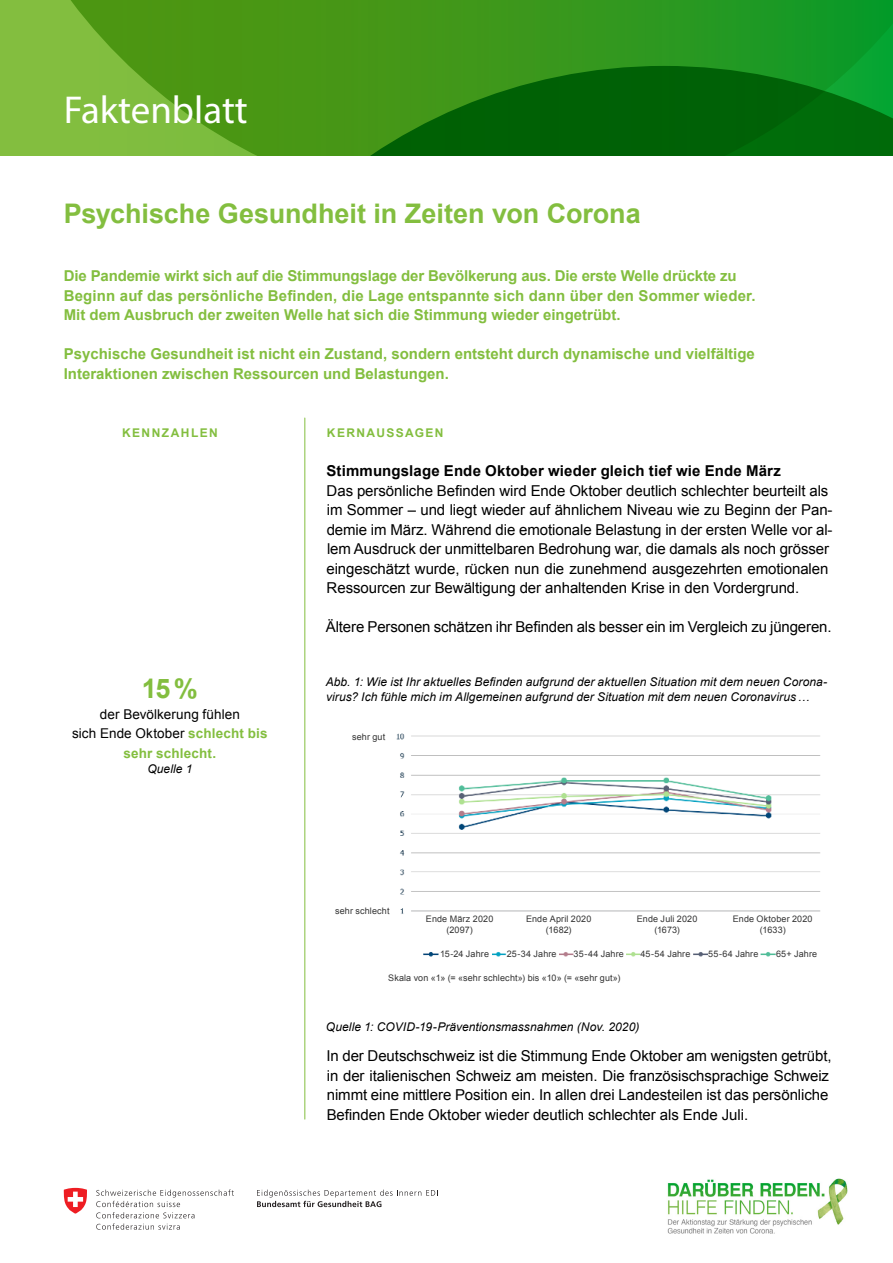
<style>
.page{position:relative;width:893px;height:1263px;background:#fff}
.page>*{position:absolute;margin:0;border:0;box-sizing:border-box;transform-origin:0 0}
.t1{font:39px "Myriad Pro";color:#fff}
.t2{font:700 27px "Arial";letter-spacing:-.005em;color:#83be3f}
.t3{font:15px/19.5px "Arial";letter-spacing:-.005em;color:#000}
.t4{font:700 15px/19.5px "Arial";color:#83be3f}
.t5{font:700 15px "Arial";letter-spacing:.01em;color:#000}
.t6{font:13.5px/19.5px "Arial";letter-spacing:.01em;color:#000;text-align:center}
.t7{font:italic 12px/15px "Arial";letter-spacing:.005em;color:#000}
.t8{font:700 12px "Arial";letter-spacing:.115em;color:#83be3f}
.t9{font:9px/10.5px "Arial";letter-spacing:.015em;color:#333;text-align:center}
.s1{font-weight:700;color:#83be3f}
</style>
<div class="page">
<svg style="left:257px;top:1189px;width:181px;height:18px"></svg>
<svg style="left:96px;top:1189px;width:138px;height:41px"></svg>
<svg style="left:64px;top:1188px;width:23px;height:25px"></svg>
<svg style="left:0;top:0;width:893px;height:155px;background:#37911b"></svg>
<hr style="left:304px;top:418px;width:1px;height:701px;background:#83be3f">
<img style="left:396px;top:733px;width:425px;height:224px">
<div style="left:426px;top:913px;width:68px;height:23px;background:#fff"></div>
<div style="left:440px;top:942px;width:52px;height:23px;background:#fff"></div>
<div style="left:507px;top:942px;width:52px;height:23px;background:#fff"></div>
<div style="left:574px;top:942px;width:51px;height:23px;background:#fff"></div>
<div style="left:640px;top:942px;width:52px;height:23px;background:#fff"></div>
<div style="left:708px;top:942px;width:52px;height:23px;background:#fff"></div>
<div style="left:776px;top:942px;width:68px;height:23px;background:#fff"></div>
<div style="left:525px;top:913px;width:68px;height:23px;background:#fff"></div>
<div style="left:633px;top:913px;width:68px;height:23px;background:#fff"></div>
<div style="left:732px;top:913px;width:81px;height:23px;background:#fff"></div>
<img style="left:667px;top:1178px;width:181px;height:56px">
<h1 class="t1" style="left:64px;top:86px;width:186px">Faktenblatt</h1>
<h2 class="t2" style="left:64px;top:195px;width:578px">Psychische Gesundheit in Zeiten von Corona</h2>
<p class="t4" style="left:64px;top:267px;width:693px">Die Pandemie wirkt sich auf die Stimmungslage der Bevölkerung aus. Die erste Welle drückte zu<br>Beginn auf das persönliche Befinden, die Lage entspannte sich dann über den Sommer wieder.<br>Mit dem Ausbruch der zweiten Welle hat sich die Stimmung wieder eingetrübt.</p>
<p class="t4" style="left:64px;top:345px;width:693px">Psychische Gesundheit ist nicht ein Zustand, sondern entsteht durch dynamische und vielfältige<br>Interaktionen zwischen Ressourcen und Belastungen.</p>
<p class="t8" style="left:122px;top:425px;width:97px">KENNZAHLEN</p>
<h2 class="t2" style="left:142px;top:671px;width:58px">15%</h2>
<p class="t6" style="left:72px;top:704px;width:197px">der Bevölkerung fühlen<br>sich Ende Oktober <span class="s1">schlecht bis sehr schlecht.</span></p>
<p class="t7" style="left:147px;top:761px;width:47px">Quelle 1</p>
<p class="t8" style="left:327px;top:425px;width:118px">KERNAUSSAGEN</p>
<p class="t5" style="left:326px;top:461px;width:456px">Stimmungslage Ende Oktober wieder gleich tief wie Ende März</p>
<p class="t3" style="left:326px;top:481px;width:508px">Das persönliche Befinden wird Ende Oktober deutlich schlechter beurteilt als im Sommer – und liegt wieder auf ähnlichem Niveau wie zu Beginn der Pan&shy;demie im März. Während die emotionale Belastung in der ersten Welle vor al&shy;lem Ausdruck der unmittelbaren Bedrohung war, die damals als noch grösser eingeschätzt wurde, rücken nun die zunehmend ausgezehrten emotionalen Ressourcen zur Bewältigung der anhaltenden Krise in den Vordergrund.</p>
<p class="t3" style="left:326px;top:617px;width:507px">Ältere Personen schätzen ihr Befinden als besser ein im Vergleich zu jüngeren.</p>
<p class="t7" style="left:326px;top:675px;width:503px">Abb. 1: Wie ist Ihr aktuelles Befinden aufgrund der aktuellen Situation mit dem neuen Corona&shy;virus? Ich fühle mich im Allgemeinen aufgrund der Situation mit dem neuen Coronavirus…</p>
<p class="t9" style="left:352px;top:732px;width:35px">sehr gut</p>
<p class="t9" style="left:335px;top:905px;width:56px">sehr schlecht</p>
<p class="t9" style="left:526px;top:914px;width:67px">Ende April 2020 (1682)</p>
<p class="t9" style="left:637px;top:914px;width:62px">Ende Juli 2020 (1673)</p>
<p class="t9" style="left:733px;top:914px;width:81px">Ende Oktober 2020 (1633)</p>
<p class="t9" style="left:426px;top:914px;width:69px">Ende März 2020 (2097)</p>
<p class="t9" style="left:440px;top:949px;width:50px">15-24 Jahre</p>
<p class="t9" style="left:507px;top:949px;width:51px">25-34 Jahre</p>
<p class="t9" style="left:574px;top:949px;width:52px">35-44 Jahre</p>
<p class="t9" style="left:640px;top:949px;width:52px">45-54 Jahre</p>
<p class="t9" style="left:708px;top:949px;width:52px">55-64 Jahre</p>
<p class="t9" style="left:776px;top:948px;width:43px">65+ Jahre</p>
<p class="t9" style="left:388px;top:973px;width:234px">Skala von «1» (= «sehr schlecht») bis «10» (= «sehr gut»)</p>
<p class="t7" style="left:326px;top:1019px;width:315px">Quelle 1: COVID-19-Präventionsmassnahmen (Nov. 2020)</p>
<p class="t3" style="left:326px;top:1046px;width:507px">In der Deutschschweiz ist die Stimmung Ende Oktober am wenigsten getrübt, in der italienischen Schweiz am meisten. Die französischsprachige Schweiz nimmt eine mittlere Position ein. In allen drei Landesteilen ist das persönliche Befinden Ende Oktober wieder deutlich schlechter als Ende Juli.</p>
</div>
